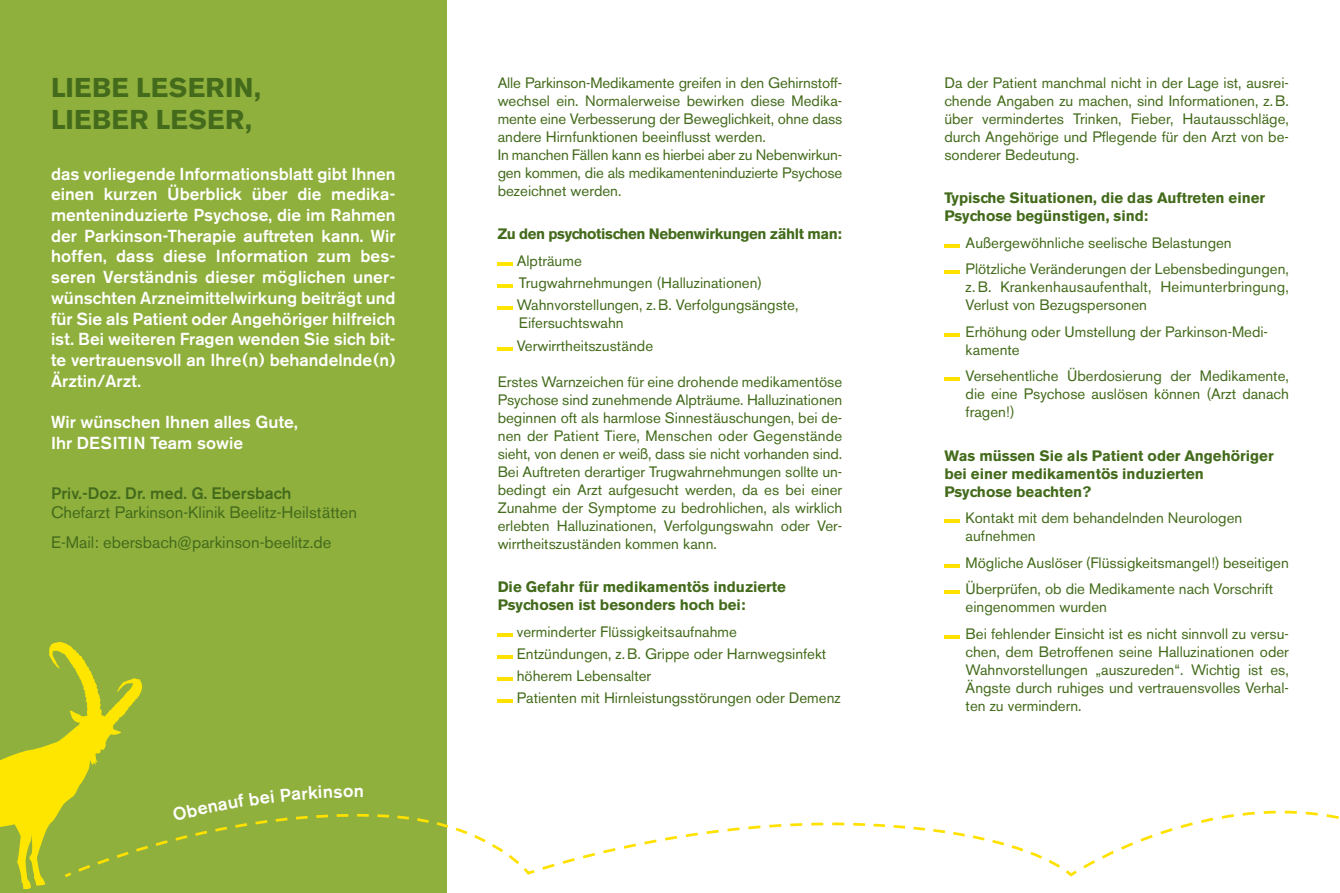
<style>
.page{position:relative;width:1340px;height:893px;background:#fff}
.page>*{position:absolute;margin:0;border:0;box-sizing:border-box;transform-origin:0 0}
.t1{font:700 27px/32.4px "Akzidenz Grotesk BE";letter-spacing:.01em;color:#436b1b}
.t2{font:500 18px "Akzidenz Grotesk BE";color:#fff}
.t3{font:500 17.25px/20.7px "Akzidenz Grotesk BE";color:#fff;text-align:justify}
.t4{font:16.5px/30px "Akzidenz Grotesk BE";color:#436b1b}
.t5{font:500 16.5px "Akzidenz Grotesk BE";color:#436b1b}
.t6{font:15px/18px "Akzidenz Grotesk BE";color:#436b1b}
.t7{font:700 15px/18px "Akzidenz Grotesk BE";color:#436b1b}
.t8{font:700 15px "Akzidenz Grotesk BE";letter-spacing:-.025em;color:#436b1b}
</style>
<div class="page">
<div style="left:0;top:0;width:446px;height:893px;background:#90b03e"></div>
<hr style="left:497px;top:262px;width:15px;height:4px;background:#ffe600">
<hr style="left:497px;top:284px;width:15px;height:4px;background:#ffe600">
<hr style="left:497px;top:306px;width:15px;height:4px;background:#ffe600">
<hr style="left:497px;top:347px;width:15px;height:4px;background:#ffe600">
<hr style="left:497px;top:633px;width:15px;height:4px;background:#ffe100">
<hr style="left:944px;top:244px;width:15px;height:4px;background:#ffe100">
<hr style="left:944px;top:270px;width:15px;height:4px;background:#ffe100">
<hr style="left:944px;top:333px;width:15px;height:4px;background:#ffe100">
<hr style="left:944px;top:377px;width:15px;height:4px;background:#ffe100">
<hr style="left:944px;top:519px;width:15px;height:4px;background:#ffe100">
<hr style="left:944px;top:564px;width:15px;height:4px;background:#ffe100">
<hr style="left:944px;top:590px;width:15px;height:4px;background:#ffe100">
<hr style="left:944px;top:635px;width:15px;height:4px;background:#ffe100">
<svg style="left:0;top:642px;width:1339px;height:247px"></svg>
<h1 class="t1" style="left:51px;top:74px;width:211px">LIEBE LESERIN,<br>LIEBER LESER,</h1>
<p class="t3" style="left:51px;top:165px;width:346px">das vorliegende Informationsblatt gibt Ihnen einen kurzen Überblick über die medika&shy;menteninduzierte Psychose, die im Rahmen der Parkinson-Therapie auftreten kann. Wir hoffen, dass diese Information zum bes&shy;seren Verständnis dieser mög lichen uner&shy;wünschten Arzneimittelwir kung beiträgt und für Sie als Patient oder Angehöriger hilfreich ist. Bei weiteren Fragen wenden Sie sich bit&shy;te vertrauensvoll an Ihre(n) behandelnde(n)<br>Ärztin/Arzt.</p>
<p class="t3" style="left:51px;top:413px;width:248px">Wir wünschen Ihnen alles Gute,<br>Ihr DESITIN Team sowie</p>
<p class="t5" style="left:51px;top:487px;width:242px">Priv.-Doz. Dr. med. G. Ebersbach</p>
<p class="t4" style="left:51px;top:499px;width:307px">Chefarzt Parkinson-Klinik Beelitz-Heilstätten<br>E-Mail: ebersbach@parkinson-beelitz.de</p>
<p class="t2" style="left:354px;top:784px;width:12px">n</p>
<p class="t6" style="left:497px;top:75px;width:346px">Alle Parkinson-Medikamente greifen in den Gehirnstoff&shy;wechsel ein. Normalerweise bewirken diese Medika&shy;mente eine Verbesserung der Beweglichkeit, ohne dass andere Hirnfunktionen beeinflusst werden.<br>In manchen Fällen kann es hierbei aber zu Nebenwirkun&shy;gen kommen, die als medikamenteninduzierte Psychose bezeichnet werden.</p>
<p class="t8" style="left:497px;top:229px;width:346px">Zu den psychotischen Nebenwirkungen zählt man:</p>
<p class="t6" style="left:517px;top:251px;width:283px;line-height:22.2px">Alpträume<br>Trugwahrnehmungen (Halluzinationen)<br>Wahnvorstellungen, z. B. Verfolgungsängste,</p>
<p class="t6" style="left:517px;top:314px;width:138px;line-height:22.2px">Eifersuchts wahn<br>Verwirrtheitszustände</p>
<p class="t6" style="left:497px;top:374px;width:346px;text-align:justify">Erstes Warnzeichen für eine drohende medikamentöse Psychose sind zunehmende Alpträume. Halluzinationen beginnen oft als harmlose Sinnestäuschungen, bei de&shy;nen der Patient Tiere, Menschen oder Gegenstände sieht, von denen er weiß, dass sie nicht vorhanden sind.<br>Bei Auftreten derartiger Trugwahrnehmungen sollte un&shy;bedingt ein Arzt aufgesucht werden, da es bei einer Zunahme der Symptome zu bedrohlichen, als wirklich erlebten Halluzinationen, Verfolgungswahn oder Ver&shy;wirrtheitszuständen kommen kann.</p>
<p class="t7" style="left:497px;top:579px;width:290px">Die Gefahr für medikamentös induzierte<br>Psychosen ist besonders hoch bei:</p>
<p class="t6" style="left:517px;top:622px;width:325px;line-height:22.2px">verminderter Flüssigkeitsaufnahme<br>Entzündungen, z. B. Grippe oder Harnwegsinfekt höherem Lebensalter<br>Patienten mit Hirnleistungsstörungen oder Demenz</p>
<p class="t6" style="left:944px;top:75px;width:346px;text-align:justify">Da der Patient manchmal nicht in der Lage ist, ausrei&shy;chende Angaben zu machen, sind Informationen, z. B. über vermindertes Trinken, Fieber, Hautausschläge, durch Angehörige und Pflegende für den Arzt von be&shy;sonderer Bedeutung.</p>
<p class="t7" style="left:944px;top:190px;width:322px">Typische Situationen, die das Auftreten einer<br>Psychose begünstigen, sind:</p>
<p class="t6" style="left:965px;top:231px;width:325px;line-height:26.5px">Außergewöhnliche seelische Belastungen<br>Plötzliche Veränderungen der Lebensbedingungen,</p>
<p class="t6" style="left:965px;top:280px;width:325px">z. B. Krankenhausaufenthalt, Heimunterbringung,<br>Verlust von Bezugspersonen</p>
<p class="t6" style="left:965px;top:324px;width:304px">Erhöhung oder Umstellung der Parkinson-Medi&shy;kamente</p>
<p class="t6" style="left:965px;top:369px;width:325px;text-align:justify">Versehentliche Überdosierung der Medikamente, die eine Psychose auslösen können (Arzt danach fragen!)</p>
<p class="t7" style="left:944px;top:448px;width:331px">Was müssen Sie als Patient oder Angehöriger bei einer medikamentös induzierten<br>Psychose beachten?</p>
<p class="t6" style="left:965px;top:511px;width:278px">Kontakt mit dem behandelnden Neurologen aufnehmen</p>
<p class="t6" style="left:965px;top:551px;width:325px;line-height:26.5px">Mögliche Auslöser (Flüssigkeitsmangel!) beseitigen<br>Überprüfen, ob die Medikamente nach Vorschrift</p>
<p class="t6" style="left:965px;top:595px;width:325px;line-height:26.5px">eingenommen wurden<br>Bei fehlender Einsicht ist es nicht sinnvoll zu versu-</p>
<p class="t6" style="left:965px;top:644px;width:325px;text-align:justify">chen, dem Betroffenen seine Halluzinationen oder Wahnvorstellungen „auszureden“. Wichtig ist es, Ängste durch ruhiges und vertrauensvolles Verhal&shy;ten zu vermindern.</p>
</div>
